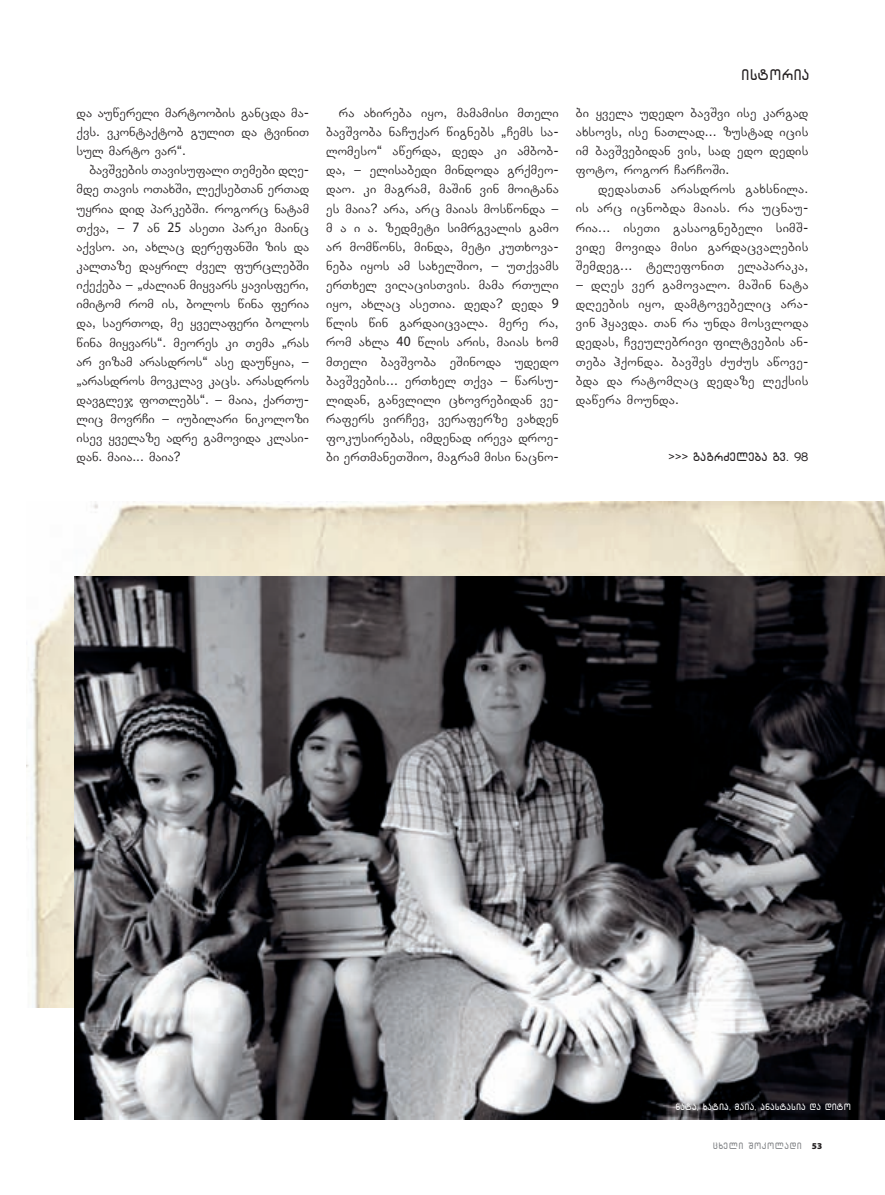
<style>
.page{position:relative;width:885px;height:1195px;background:#fff}
.page>*{position:absolute;margin:0;border:0;box-sizing:border-box;transform-origin:0 0}
.t1{font:15px "Sanet";color:#231f20}
.t2{font:13.5px/19.2px "A Kolkhety N";letter-spacing:.01em;color:#231f20;text-align:justify}
.t3{font:12px "Sanet";color:#231f20}
.t4{font:9px "Sanet";color:#fff}
.t5{font:9px "Sanet";letter-spacing:.05em;color:#808285}
.s1{font-family:"Myriad Pro";font-weight:900;color:#231f20}
</style>
<div class="page">
<img style="left:27px;top:502px;width:857px;height:505px">
<img style="left:75px;top:576px;width:809px;height:544px">
<p class="t2" style="left:77px;top:103px;width:234px">DA AUWERELI MARTOOBIS GANCDA MA-QVS. VKONTAQTOB GULIT DA TVINIT SUL MARTO VAR~.</p>
<p class="t2" style="left:77px;top:160px;width:234px;text-indent:13px">BAVSVEBIS TAVISUFALI TEMEBI DRE-MDE TAVIS OTAXSI, LEQSEBTAN ERTAD UYRIA DID PARKEBSI. ROGORC NATAM TQVA, _ 7 AN 25 ASETI PARKI MAINC AQVSO. AI, AXLAC DEREFANSI ZIS DA KALTAZE DAYRIL ZVEL FURCLEBSI IQEQEBA _ `ZALIAN MIYVARS YAVISFERI, IMITOM ROM IS, BOLOS WINA FERIA DA, SAERTOD, ME YVELAFERI BOLOS WINA MIYVARS~. MEORES KI TEMA `RAS AR VIZAM ARASDROS~ ASE DAUWYIA, _ `ARASDROS MOVKLAV KACS. ARASDROS DAVGLEJ FOTLEBS~. _ MAIA, QARTU-LIC MOVRCI _ IUBILARI NIKOLOZI ISEV YVELAZE ADRE GAMOVIDA KLASI-DAN. MAIA... MAIA?</p>
<p class="t1" style="left:741px;top:66px;width:70px">ISTORIA</p>
<p class="t2" style="left:326px;top:103px;width:234px;text-indent:13px">RA AXIREBA IYO, MAMAMISI MTELI BAVSVOBA NACUQAR WIGNEBS `CEMS SA-LOMESO~ AWERDA, DEDA KI AMBOB-DA, _ ELISABEDI MINDODA GRQMEO-DAO. KI MAGRAM, MASIN VIN MOITANA ES MAIA? ARA, ARC MAIAS MOSWONDA _ M A I A. ZEDMETI SIMRGVALIS GAMO AR MOMWONS, MINDA, METI KUTXOVA-NEBA IYOS AM SAXELSIO, _ UTQVAMS ERTXEL VIRACISTVIS. MAMA RTULI IYO, AXLAC ASETIA. DEDA? DEDA 9<br>WLIS WIN GARDAICVALA. MERE RA, ROM AXLA 40 WLIS ARIS, MAIAS XOM MTELI BAVSVOBA ESINODA UDEDO BAVSVEBIS... ERTXEL TQVA _ WARSU-LIDAN, GANVLILI CXOVREBIDAN VE-RAFERS VIRCEV, VERAFERZE VAXDEN FOKUSIREBAS, IMDENAD IREVA DROE-BI ERTMANETSIO, MAGRAM MISI NACNO-</p>
<p class="t2" style="left:575px;top:103px;width:234px">BI YVELA UDEDO BAVSVI ISE KARGAD AXSOVS, ISE NATLAD... ZUSTAD ICIS IM BAVSVEBIDAN VIS, SAD EDO DEDIS FOTO, ROGOR CARCOSI.</p>
<p class="t2" style="left:575px;top:179px;width:234px;text-indent:22px">DEDASTAN ARASDROS GAXSNILA.<br>IS ARC ICNOBDA MAIAS. RA UCNAU-RIA... ISETI GASAOGNEBELI SIMS-VIDE MOVIDA MISI GARDACVALEBIS SEMDEG... TELEFONIT ELAPARAKA, _ DRES VER GAMOVALO. MASIN NATA DREEBIS IYO, DAMTOVEBELIC ARA-VIN HYAVDA. TAN RA UNDA MOSVLODA DEDAS, CVEULEBRIVI FILTVEBIS AN-TEBA HQONDA. BAVSVS ZUZUS AWOVE-BDA DA RATOMRAC DEDAZE LEQSIS DAWERA MOUNDA.</p>
<p class="t3" style="left:668px;top:450px;width:141px">&gt;&gt;&gt; GAGRZELEBA GV. 98</p>
<p class="t4" style="left:675px;top:1101px;width:177px">NATA, XATIA, MAIA, ANASTASIA DA DITO</p>
<p class="t5" style="left:712px;top:1140px;width:111px">CXELI SOKOLADI <span class="s1">53</span></p>
</div>
